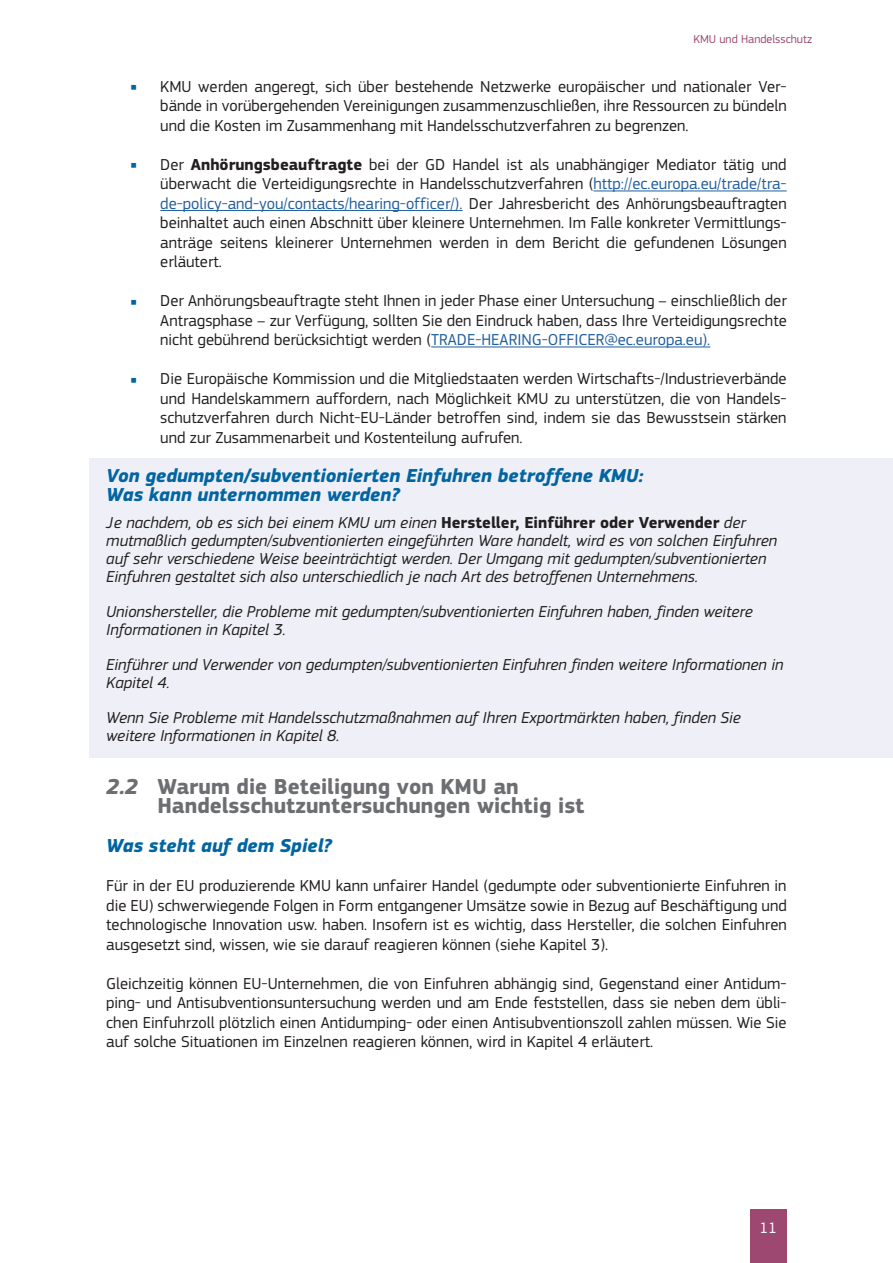
<style>
.page{position:relative;width:893px;height:1263px;background:#fff}
.page>*{position:absolute;margin:0;border:0;box-sizing:border-box;transform-origin:0 0}
.t1{font:700 22.5px/19.5px "EC Square Sans Pro";color:#6d6e71}
.title_3_shade_right{font:italic 700 19.5px/19.5px "EC Square Sans Pro";color:#0265a1}
.title_3{font:italic 700 19.5px "EC Square Sans Pro";color:#0265a1}
.body{font:16.5px/19.5px "EC Square Sans Pro";color:#231f20;text-align:justify}
.box__R__bodyL{font:italic 16.5px/18px "EC Square Sans Pro";color:#231f20}
.t2{font:15.75px "EC Square Sans Pro";color:#fff}
.t3{font:12px "EC Square Sans Pro";color:#9c4870}
.s1{font-size:7.5px;color:#0265a1}
.s2{font-weight:700}
.s3{color:#215e9e}
.s4{font-weight:700;font-style:normal}
.s5{font-style:italic}
</style>
<div class="page">
<div style="left:750px;top:1209px;width:37px;height:54px;background:#9c4870"></div>
<hr style="left:593px;top:190px;width:194px;height:1px;background:#215e9e">
<hr style="left:160px;top:210px;width:302px;height:1px;background:#215e9e">
<hr style="left:431px;top:346px;width:279px;height:1px;background:#215e9e">
<div style="left:89px;top:459px;width:804px;height:60px;background:#eff0f7"></div>
<div style="left:89px;top:507px;width:804px;height:92px;background:#eff0f7"></div>
<div style="left:89px;top:596px;width:804px;height:56px;background:#eff0f7"></div>
<div style="left:89px;top:649px;width:804px;height:56px;background:#eff0f7"></div>
<div style="left:89px;top:702px;width:804px;height:56px;background:#eff0f7"></div>
<p class="t3" style="left:693px;top:32px;width:120px">KMU und Handelsschutz</p>
<p class="body" style="left:160px;top:77px;width:628px;text-indent:-30px"><span class="s1">■</span> KMU werden angeregt, sich über bestehende Netzwerke europäischer und nationaler Ver&shy;bände in vorübergehenden Vereinigungen zusammenzuschließen, ihre Ressourcen zu bündeln und die Kosten im Zusammenhang mit Handelsschutzverfahren zu begrenzen.</p>
<p class="body" style="left:160px;top:155px;width:628px;text-indent:-30px"><span class="s1">■</span> Der <span class="s2">Anhörungsbeauftragte</span> bei der GD Handel ist als unabhängiger Mediator tätig und überwacht die Verteidigungsrechte in Handelsschutzverfahren (<span class="s3">http://ec.europa.eu/trade/tra&shy;de-policy-and-you/contacts/hearing-officer/).</span> Der Jahresbericht des Anhörungsbeauftragten beinhaltet auch einen Abschnitt über kleinere Unternehmen. Im Falle konkreter Vermittlungs&shy;anträge seitens kleinerer Unternehmen werden in dem Bericht die gefundenen Lösungen erläutert.</p>
<p class="body" style="left:160px;top:291px;width:628px;text-indent:-30px"><span class="s1">■</span> Der Anhörungsbeauftragte steht Ihnen in jeder Phase einer Untersuchung – einschließlich der Antragsphase – zur Verfügung, sollten Sie den Eindruck haben, dass Ihre Verteidigungsrechte nicht gebührend berücksichtigt werden (<span class="s3">TRADE-HEARING-OFFICER@ec.europa.eu).</span></p>
<p class="body" style="left:160px;top:369px;width:628px;text-indent:-30px"><span class="s1">■</span> Die Europäische Kommission und die Mitgliedstaaten werden Wirtschafts-/Industrieverbände und Handelskammern auffordern, nach Möglichkeit KMU zu unterstützen, die von Handels&shy;schutzverfahren durch Nicht-EU-Länder betroffen sind, indem sie das Bewusstsein stärken und zur Zusammenarbeit und Kostenteilung aufrufen.</p>
<p class="title_3_shade_right" style="left:106px;top:466px;width:538px">Von gedumpten/subventionierten Einfuhren betroffene KMU:<br>Was kann unternommen werden?</p>
<p class="box__R__bodyL" style="left:106px;top:513px;width:672px">Je nachdem, ob es sich bei einem KMU um einen <span class="s4">Hersteller, Einführer oder Verwender</span> der mutmaßlich gedumpten/subventionierten eingeführten Ware handelt, wird es von solchen Einfuhren auf sehr verschiedene Weise beeinträchtigt werden. Der Umgang mit gedumpten/subventionierten Einfuhren gestaltet sich also unterschiedlich je nach Art des betroffenen Unternehmens.</p>
<p class="box__R__bodyL" style="left:106px;top:602px;width:648px">Unionshersteller, die Probleme mit gedumpten/subventionierten Einfuhren haben, finden weitere<br>Informationen in Kapitel 3.</p>
<p class="box__R__bodyL" style="left:106px;top:655px;width:679px">Einführer und Verwender von gedumpten/subventionierten Einfuhren finden weitere Informationen in<br>Kapitel 4.</p>
<p class="box__R__bodyL" style="left:106px;top:708px;width:636px">Wenn Sie Probleme mit Handelsschutzmaßnahmen auf Ihren Exportmärkten haben, finden Sie weitere Informationen in Kapitel 8.</p>
<p class="t1" style="left:157px;top:777px;width:429px;text-indent:-51px"><span class="s5">2.2</span> Warum die Beteiligung von KMU an<br>Handelsschutzuntersuchungen wichtig ist</p>
<p class="title_3" style="left:106px;top:834px;width:227px">Was steht auf dem Spiel?</p>
<p class="body" style="left:106px;top:876px;width:682px">Für in der EU produzierende KMU kann unfairer Handel (gedumpte oder subventionierte Einfuhren in die EU) schwerwiegende Folgen in Form entgangener Umsätze sowie in Bezug auf Beschäftigung und technologische Innovation usw. haben. Insofern ist es wichtig, dass Hersteller, die solchen Einfuhren ausgesetzt sind, wissen, wie sie darauf reagieren können (siehe Kapitel 3).</p>
<p class="body" style="left:106px;top:974px;width:682px">Gleichzeitig können EU-Unternehmen, die von Einfuhren abhängig sind, Gegenstand einer Antidum&shy;ping- und Antisubventionsuntersuchung werden und am Ende feststellen, dass sie neben dem übli&shy;chen Einfuhrzoll plötzlich einen Antidumping- oder einen Antisubventionszoll zahlen müssen. Wie Sie auf solche Situationen im Einzelnen reagieren können, wird in Kapitel 4 erläutert.</p>
<p class="t2" style="left:759px;top:1219px;width:19px">11</p>
</div>
